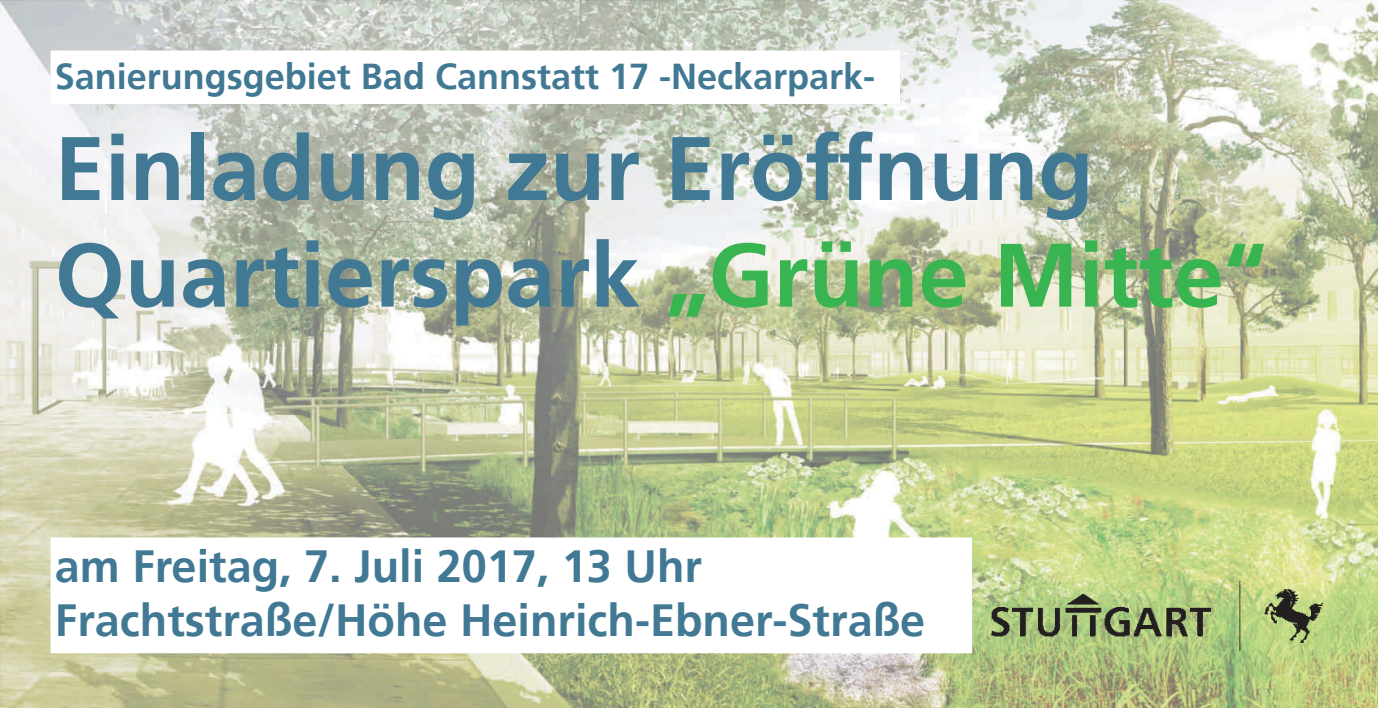
<style>
.page{position:relative;width:1378px;height:708px;background:#fff}
.page>*{position:absolute;margin:0;border:0;box-sizing:border-box;transform-origin:0 0}
.t1{font:700 90px/106.6px "Frutiger";color:#417893}
.t2{font:700 45px/53.3px "Frutiger";color:#417893}
.t3{font:700 36px "Frutiger";color:#417893}
.s1{color:#38b550}
</style>
<div class="page">
<img style="left:0;top:0;width:1378px;height:708px">
<div style="left:51px;top:51px;width:848px;height:52px;background:#fff"></div>
<div style="left:51px;top:538px;width:920px;height:115px;background:#fff"></div>
<img style="left:991px;top:580px;width:332px;height:72px">
<p class="t3" style="left:55px;top:55px;width:822px">Sanierungsgebiet Bad Cannstatt 17 ‐Neckarpark‐</p>
<h1 class="t1" style="left:55px;top:116px;width:1213px">Einladung zur Eröffnung<br>Quartierspark <span class="s1">„Grüne Mitte“</span></h1>
<p class="t2" style="left:55px;top:540px;width:872px">am Freitag, 7. Juli 2017, 13 Uhr<br>Frachtstraße/Höhe Heinrich‐Ebner‐Straße</p>
</div>
